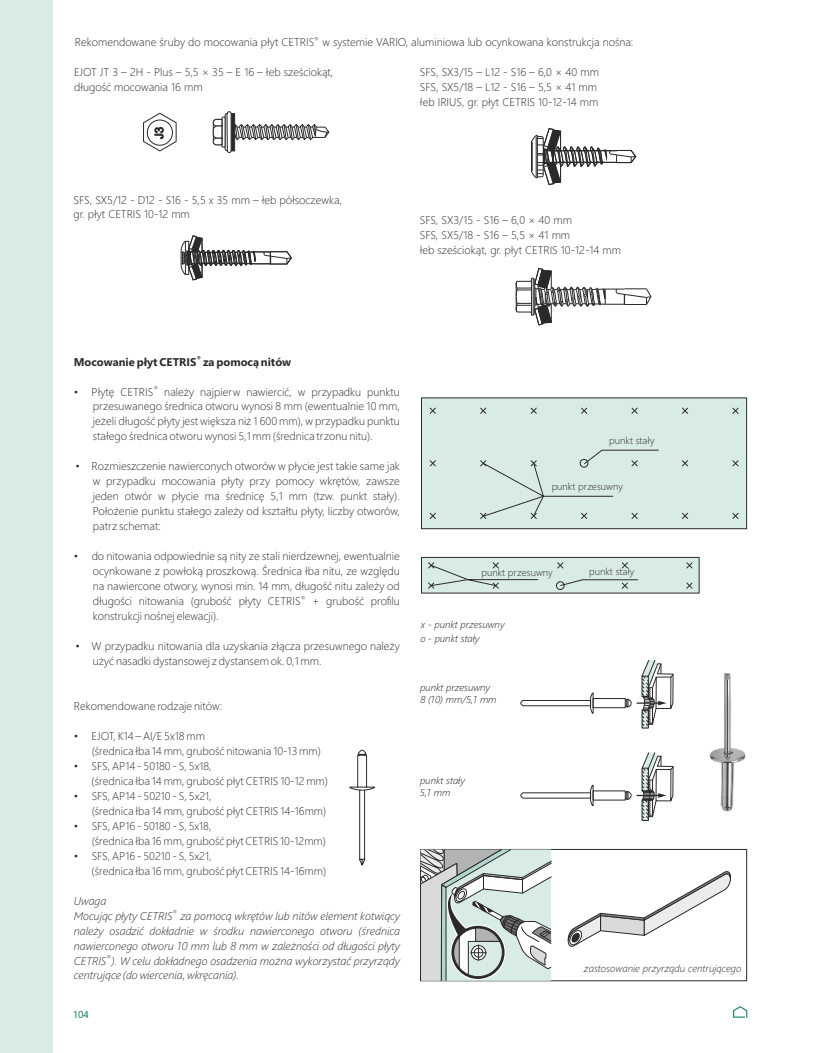
<style>
.page{position:relative;width:833px;height:1053px;background:#fff}
.page>*{position:absolute;margin:0;border:0;box-sizing:border-box;transform-origin:0 0}
.t1{font:300 11.25px/15px "Segoe UI";color:#2b2a29}
.t2{font:italic 300 11.25px/15px "Segoe UI";color:#2b2a29;text-align:justify}
.t3{font:700 11.25px "Segoe UI";color:#2b2a29}
.t4{font:italic 300 10.12px "Segoe UI";color:#2b2a29}
.t5{font:italic 300 10px/11.9px "Segoe UI";color:#1a171c}
.t6{font:300 10px "Segoe UI";color:#2b2a29}
.t7{font:10px "Segoe UI";color:#007a5e}
.t8{font:300 5.62px "Segoe UI";color:#2b2a29}
.t9{font:italic 300 5.62px "Segoe UI";color:#2b2a29}
.t10{font:700 5.62px "Segoe UI";color:#2b2a29}
</style>
<div class="page">
<svg style="left:733px;top:1006px;width:14px;height:11px"></svg>
<div style="left:0;top:0;width:53px;height:1052px;background:#d9ebe7"></div>
<div style="left:421px;top:397px;width:326px;height:132px;background:#d9ebe7;border:1px solid #2b2a29"></div>
<div style="left:421px;top:557px;width:278px;height:36px;background:#d9ebe7;border:1px solid #2b2a29"></div>
<svg style="left:429px;top:460px;width:7px;height:7px"></svg>
<svg style="left:682px;top:460px;width:6px;height:7px"></svg>
<svg style="left:732px;top:460px;width:7px;height:7px"></svg>
<svg style="left:429px;top:512px;width:7px;height:7px"></svg>
<svg style="left:682px;top:512px;width:6px;height:7px"></svg>
<svg style="left:732px;top:512px;width:7px;height:7px"></svg>
<svg style="left:429px;top:407px;width:7px;height:7px"></svg>
<svg style="left:581px;top:407px;width:6px;height:7px"></svg>
<svg style="left:682px;top:407px;width:6px;height:7px"></svg>
<svg style="left:480px;top:407px;width:7px;height:7px"></svg>
<svg style="left:530px;top:407px;width:7px;height:7px"></svg>
<svg style="left:631px;top:407px;width:7px;height:7px"></svg>
<svg style="left:732px;top:407px;width:7px;height:7px"></svg>
<svg style="left:621px;top:562px;width:7px;height:7px"></svg>
<svg style="left:686px;top:562px;width:7px;height:7px"></svg>
<svg style="left:557px;top:562px;width:7px;height:7px"></svg>
<svg style="left:686px;top:582px;width:7px;height:7px"></svg>
<div style="left:556px;top:581px;width:8px;height:8px;border:1px solid #2b2a29;border-radius:50%"></div>
<svg style="left:560px;top:579px;width:78px;height:10px"></svg>
<svg style="left:480px;top:450px;width:179px;height:69px"></svg>
<svg style="left:428px;top:562px;width:110px;height:27px"></svg>
<img style="left:709px;top:673px;width:37px;height:139px">
<div style="left:593px;top:698px;width:32px;height:10px;border:1px solid #2b2a29"></div>
<svg style="left:520px;top:692px;width:74px;height:22px"></svg>
<svg style="left:624px;top:660px;width:50px;height:68px"></svg>
<svg style="left:624px;top:791px;width:8px;height:8px"></svg>
<svg style="left:520px;top:784px;width:74px;height:22px"></svg>
<hr style="left:636px;top:794px;width:23px;height:2px;background:#2b2a29">
<svg style="left:641px;top:752px;width:33px;height:68px"></svg>
<svg style="left:567px;top:871px;width:164px;height:76px"></svg>
<div style="left:420px;top:849px;width:327px;height:131px;border:1px solid #2b2a29"></div>
<svg style="left:420px;top:849px;width:132px;height:132px;background:#bdc6c4"></svg>
<svg style="left:143px;top:112px;width:34px;height:40px"></svg>
<svg style="left:212px;top:112px;width:118px;height:41px"></svg>
<svg style="left:180px;top:235px;width:112px;height:46px"></svg>
<svg style="left:531px;top:128px;width:105px;height:57px"></svg>
<hr style="left:536px;top:136px;width:1px;height:41px;background:#2b2a29">
<svg style="left:515px;top:268px;width:137px;height:58px"></svg>
<svg style="left:349px;top:749px;width:26px;height:116px"></svg>
<p class="t8" style="left:314px;top:36px;width:6px">®</p>
<p class="t1" style="left:75px;top:36px;width:560px">Rekomendowane śruby do mocowania płyt CETRIS w systemie VARIO, aluminiowa lub ocynkowana konstrukcja nośna:</p>
<p class="t1" style="left:74px;top:66px;width:261px">EJOT JT 3 – 2H - Plus – 5,5 × 35 – E 16 – łeb sześciokąt, długość mocowania 16 mm</p>
<p class="t1" style="left:420px;top:66px;width:180px">SFS, SX3/15 – L12 - S16 – 6,0 × 40 mm<br>SFS, SX5/18 – L12 - S16 – 5,5 × 41 mm łeb IRIUS, gr. płyt CETRIS 10-12-14 mm</p>
<p class="t1" style="left:74px;top:193px;width:270px">SFS, SX5/12 - D12 - S16 - 5,5 x 35 mm – łeb półsoczewka, gr. płyt CETRIS 10-12 mm</p>
<p class="t1" style="left:420px;top:213px;width:203px">SFS, SX3/15 - S16 – 6,0 × 40 mm<br>SFS, SX5/18 - S16 – 5,5 × 41 mm<br>łeb sześciokąt, gr. płyt CETRIS 10-12-14 mm</p>
<p class="t10" style="left:196px;top:356px;width:6px">®</p>
<p class="t3" style="left:74px;top:357px;width:219px">Mocowanie płyt CETRIS za pomocą nitów</p>
<p class="t8" style="left:153px;top:386px;width:6px">®</p>
<p class="t1" style="left:93px;top:385px;width:308px;text-align:justify;text-indent:-19px">• Płytę CETRIS należy najpierw nawiercić, w przypadku punktu przesuwanego średnica otworu wynosi 8 mm (ewentualnie 10 mm, jeżeli długość płyty jest większa niż 1 600 mm), w przypadku punktu stałego średnica otworu wynosi 5,1 mm (średnica trzonu nitu).</p>
<p class="t1" style="left:93px;top:460px;width:308px;text-align:justify;text-indent:-17px">• Rozmieszczenie nawierconych otworów w płycie jest takie same jak w przypadku mocowania płyty przy pomocy wkrętów, zawsze jeden otwór w płycie ma średnicę 5,1 mm (tzw. punkt stały).<br>Położenie punktu stałego zależy od kształtu płyty, liczby otworów, patrz schemat:</p>
<p class="t1" style="left:93px;top:549px;width:308px;text-align:justify;text-indent:-19px">• do nitowania odpowiednie są nity ze stali nierdzewnej, ewentualnie ocynkowane z powłoką proszkową. Średnica łba nitu, ze względu na nawiercone otwory, wynosi min. 14 mm, długość nitu zależy od</p>
<p class="t8" style="left:301px;top:595px;width:6px">®</p>
<p class="t1" style="left:93px;top:594px;width:308px">długości nitowania (grubość płyty CETRIS + grubość profilu konstrukcji nośnej elewacji).</p>
<p class="t1" style="left:93px;top:639px;width:308px;text-indent:-17px">• W przypadku nitowania dla uzyskania złącza przesuwnego należy użyć nasadki dystansowej z dystansem ok. 0,1 mm.</p>
<p class="t1" style="left:74px;top:699px;width:150px">Rekomendowane rodzaje nitów:</p>
<p class="t1" style="left:74px;top:729px;width:133px">• EJOT, K14 – AI/E 5x18 mm</p>
<p class="t1" style="left:92px;top:774px;width:238px">(średnica łba 14 mm, grubość płyt CETRIS 10-12 mm)</p>
<p class="t1" style="left:92px;top:744px;width:231px">(średnica łba 14 mm, grubość nitowania 10-13 mm)</p>
<p class="t1" style="left:74px;top:759px;width:139px">• SFS, AP14 - 50180 - S, 5x18,</p>
<p class="t1" style="left:74px;top:789px;width:139px">• SFS, AP14 - 50210 - S, 5x21,</p>
<p class="t1" style="left:92px;top:804px;width:236px">(średnica łba 14 mm, grubość płyt CETRIS 14-16mm)</p>
<p class="t1" style="left:74px;top:819px;width:139px">• SFS, AP16 - 50180 - S, 5x18,</p>
<p class="t1" style="left:92px;top:834px;width:236px">(średnica łba 16 mm, grubość płyt CETRIS 10-12mm)</p>
<p class="t1" style="left:74px;top:849px;width:139px">• SFS, AP16 - 50210 - S, 5x21,</p>
<p class="t1" style="left:92px;top:864px;width:236px">(średnica łba 16 mm, grubość płyt CETRIS 14-16mm)</p>
<p class="t2" style="left:74px;top:894px;width:34px">Uwaga</p>
<p class="t9" style="left:173px;top:909px;width:6px">®</p>
<p class="t2" style="left:74px;top:909px;width:327px">Mocując płyty CETRIS za pomocą wkrętów lub nitów element kotwiący należy osadzić dokładnie w środku nawierconego otworu (średnica nawierconego otworu 10 mm lub 8 mm w zależności od długości płyty</p>
<p class="t9" style="left:106px;top:954px;width:6px">®</p>
<p class="t2" style="left:74px;top:954px;width:327px">CETRIS ). W celu dokładnego osadzenia można wykorzystać przyrządy centrujące (do wiercenia, wkręcania).</p>
<p class="t7" style="left:73px;top:1010px;width:18px">104</p>
<p class="t6" style="left:609px;top:436px;width:47px">punkt stały</p>
<p class="t6" style="left:551px;top:483px;width:73px">punkt przesuwny</p>
<p class="t6" style="left:481px;top:568px;width:73px">punkt przesuwny</p>
<p class="t6" style="left:589px;top:568px;width:47px">punkt stały</p>
<p class="t5" style="left:420px;top:618px;width:86px;line-height:14.1px">x - punkt przesuwny o - punkt stały</p>
<p class="t5" style="left:420px;top:682px;width:78px">punkt przesuwny<br>8 (10) mm/5,1 mm</p>
<p class="t5" style="left:420px;top:775px;width:46px">punkt stały<br>5,1 mm</p>
<p class="t4" style="left:584px;top:964px;width:159px">zastosowanie przyrządu centrującego</p>
</div>
